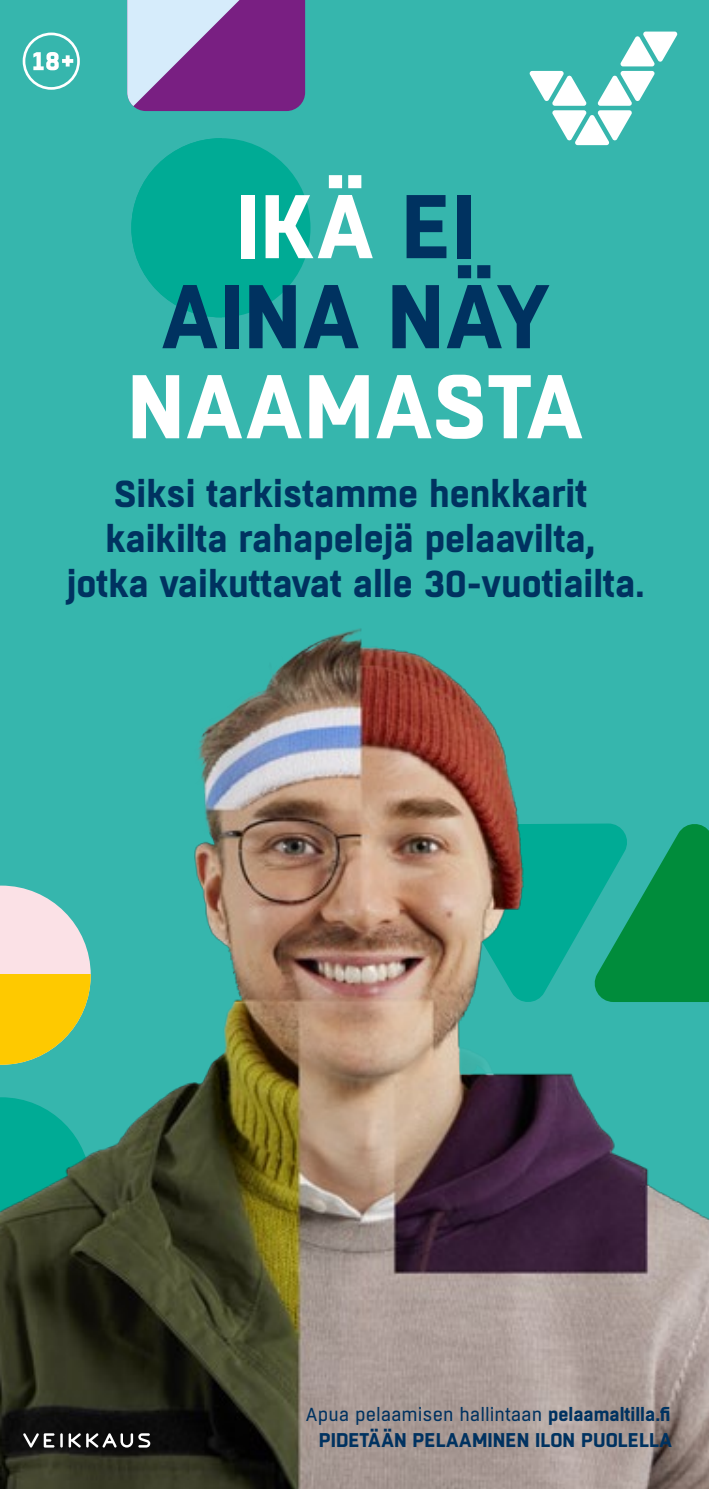
<style>
.page{position:relative;width:709px;height:1489px;background:#fff}
.page>*{position:absolute;margin:0;border:0;box-sizing:border-box;transform-origin:0 0}
.t1{font:700 90px/90px "Boxed";color:#fff;text-align:center}
.t2{font:700 37.5px/45px "Boxed";color:#003260;text-align:center}
.t3{font:700 19.75px "Boxed";color:#003260}
.t4{font:18.75px "Boxed";color:#003260}
.s1{color:#003260}
.s2{font-weight:700}
</style>
<div class="page">
<div style="left:0;top:0;width:709px;height:1488px;background:#36b6ad"></div>
<svg style="left:127px;top:0;width:178px;height:111px;background:#9661a8"></svg>
<div style="left:131px;top:138px;width:179px;height:179px;background:#00ab95;border-radius:50%"></div>
<svg style="left:131px;top:138px;width:84px;height:172px"></svg>
<svg style="left:529px;top:32px;width:148px;height:113px"></svg>
<svg style="left:23px;top:33px;width:57px;height:57px"></svg>
<img style="left:0;top:310px;width:709px;height:1178px">
<svg style="left:23px;top:1432px;width:31px;height:15px"></svg>
<hr style="left:60px;top:1433px;width:3px;height:14px;background:#fff">
<svg style="left:69px;top:1432px;width:81px;height:15px"></svg>
<p class="t1" style="left:127px;top:185px;width:459px">IKÄ <span class="s1">EI<br>AINA NÄY<br></span>NAAMASTA</p>
<p class="t2" style="left:67px;top:473px;width:579px">Siksi tarkistamme henkkarit kaikilta rahapelejä pelaavilta, jotka vaikuttavat alle 30-vuotiailta.</p>
<p class="t4" style="left:305px;top:1402px;width:366px">Apua pelaamisen hallintaan <span class="s2">pelaamaltilla.fi</span></p>
<p class="t3" style="left:319px;top:1426px;width:355px">PIDETÄÄN PELAAMINEN ILON PUOLELLA</p>
</div>
